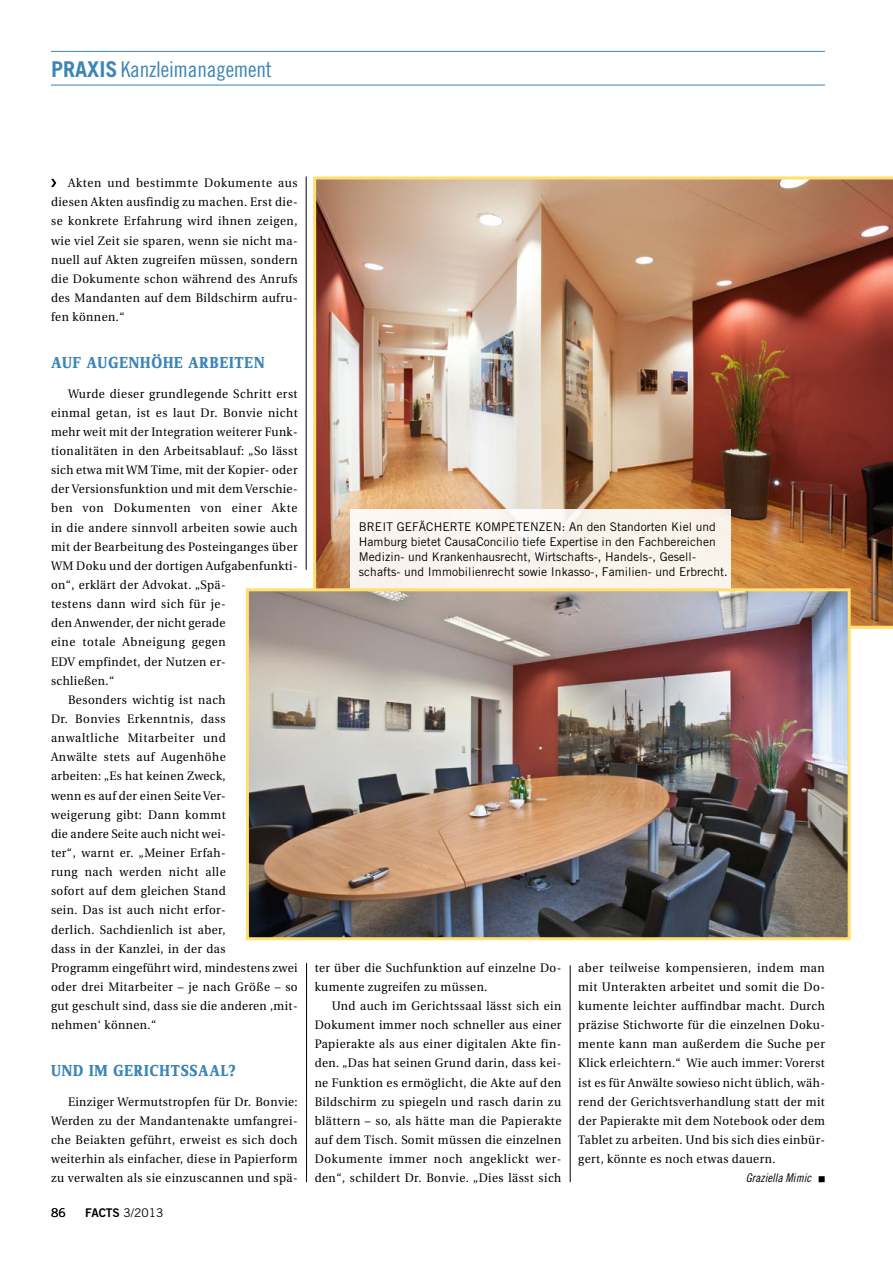
<style>
.page{position:relative;width:893px;height:1263px;background:#fff}
.page>*{position:absolute;margin:0;border:0;box-sizing:border-box;transform-origin:0 0}
.t1{font:21.75px "Trade Gothic Cond Eighteen";letter-spacing:-.01em;color:#3b85b7}
.t2{font:700 16.5px "Zine Serif Dis";letter-spacing:.05em;color:#3b85b7}
.t3{font:12.3px/19.2px "Utopia";letter-spacing:.035em;color:#000;text-align:justify;scale:.95 1}
.t4{font:12.3px "Utopia";letter-spacing:.065em;color:#000;scale:.95 1}
.t5{font:12.3px "Utopia";letter-spacing:.055em;color:#000;scale:.95 1}
.t6{font:12px/15px "Trade Gothic";letter-spacing:.005em;color:#000}
.t7{font:12px "Trade Gothic Cond Eighteen Obl";letter-spacing:.005em;color:#000}
.s1{font-family:"Trade Gothic";font-weight:700}
.s2{font-family:"Trade Gothic Bold Two"}
</style>
<div class="page">
<hr style="left:51px;top:51px;width:774px;height:1px;background:#3b85b7">
<hr style="left:51px;top:85px;width:774px;height:1px;background:#3b85b7">
<hr style="left:306px;top:176px;width:1px;height:394px;background:#000">
<hr style="left:570px;top:965px;width:1px;height:217px;background:#000">
<img style="left:313px;top:176px;width:580px;height:453px">
<hr style="left:306px;top:963px;width:1px;height:219px;background:#000">
<svg style="left:51px;top:179px;width:5px;height:8px"></svg>
<div style="left:350px;top:509px;width:381px;height:80px;background:#fbf4ed"></div>
<img style="left:250px;top:592px;width:597px;height:344px">
<div style="left:246px;top:588px;width:605px;height:352px;border:3px solid #ffdf6d"></div>
<h1 class="t1" style="left:51px;top:56px;width:222px"><span class="s1">PRAXIS</span> Kanzleimanagement</h1>
<p class="t3" style="left:51px;top:174px;width:261px;text-indent:17px">Akten und bestimmte Dokumente aus diesen Akten ausfindig zu machen. Erst die&shy;se konkrete Erfahrung wird ihnen zeigen, wie viel Zeit sie sparen, wenn sie nicht ma&shy;nuell auf Akten zugreifen müssen, sondern die Dokumente schon während des Anrufs des Mandanten auf dem Bildschirm aufru&shy;fen können.“</p>
<h2 class="t2" style="left:51px;top:354px;width:215px">AUF AUGENHÖHE ARBEITEN</h2>
<p class="t3" style="left:68px;top:384px;width:243px">Wurde dieser grundlegende Schritt erst</p>
<p class="t3" style="left:51px;top:403px;width:261px">einmal getan, ist es laut Dr. Bonvie nicht</p>
<p class="t3" style="left:51px;top:422px;width:261px">mehr weit mit der Integration weiterer Funk-</p>
<p class="t3" style="left:51px;top:441px;width:261px">tionalitäten in den Arbeitsablauf: „So lässt</p>
<p class="t3" style="left:51px;top:461px;width:261px">sich etwa mit WM Time, mit der Kopier- oder</p>
<p class="t3" style="left:51px;top:480px;width:261px">der Versionsfunktion und mit dem Verschie-</p>
<p class="t4" style="left:51px;top:501px;width:261px">ben von Dokumenten von einer Akte</p>
<p class="t3" style="left:51px;top:518px;width:261px">in die andere sinnvoll arbeiten sowie auch</p>
<p class="t3" style="left:51px;top:537px;width:261px">mit der Bearbeitung des Posteinganges über</p>
<p class="t3" style="left:51px;top:556px;width:261px">WM Doku und der dortigen Aufgabenfunkti-</p>
<p class="t3" style="left:51px;top:575px;width:185px">on“, erklärt der Advokat. „Spä-</p>
<p class="t3" style="left:51px;top:595px;width:185px">testens dann wird sich für je-</p>
<p class="t3" style="left:51px;top:614px;width:185px">den Anwender, der nicht gerade</p>
<p class="t3" style="left:51px;top:633px;width:185px">eine totale Abneigung gegen</p>
<p class="t3" style="left:51px;top:652px;width:185px">EDV empfindet, der Nutzen er-</p>
<p class="t3" style="left:51px;top:671px;width:68px">schließen.“</p>
<p class="t3" style="left:68px;top:690px;width:167px">Besonders wichtig ist nach</p>
<p class="t3" style="left:51px;top:709px;width:185px">Dr. Bonvies Erkenntnis, dass</p>
<p class="t5" style="left:51px;top:731px;width:185px">anwaltliche Mitarbeiter und</p>
<p class="t3" style="left:51px;top:748px;width:185px">Anwälte stets auf Augenhöhe</p>
<p class="t3" style="left:51px;top:767px;width:185px">arbeiten: „Es hat keinen Zweck,</p>
<p class="t3" style="left:51px;top:786px;width:185px">wenn es auf der einen Seite Ver-</p>
<p class="t3" style="left:51px;top:805px;width:185px">weigerung gibt: Dann kommt</p>
<p class="t3" style="left:51px;top:824px;width:185px">die andere Seite auch nicht wei-</p>
<p class="t3" style="left:51px;top:843px;width:185px">ter“, warnt er. „Meiner Erfah-</p>
<p class="t3" style="left:51px;top:862px;width:185px">rung nach werden nicht alle</p>
<p class="t3" style="left:51px;top:882px;width:185px">sofort auf dem gleichen Stand</p>
<p class="t3" style="left:51px;top:901px;width:185px">sein. Das ist auch nicht erfor-</p>
<p class="t3" style="left:51px;top:920px;width:185px">derlich. Sachdienlich ist aber,</p>
<p class="t3" style="left:51px;top:939px;width:185px">dass in der Kanzlei, in der das</p>
<p class="t3" style="left:51px;top:958px;width:261px">Programm eingeführt wird, mindestens zwei</p>
<p class="t3" style="left:51px;top:977px;width:261px">oder drei Mitarbeiter – je nach Größe – so</p>
<p class="t3" style="left:51px;top:996px;width:261px">gut geschult sind, dass sie die anderen ,mit-</p>
<p class="t3" style="left:51px;top:1016px;width:112px">nehmen‘ können.“</p>
<h2 class="t2" style="left:51px;top:1062px;width:186px">UND IM GERICHTSSAAL?</h2>
<p class="t3" style="left:51px;top:1092px;width:261px;text-indent:17px">Einziger Wermutstropfen für Dr. Bonvie:<br>Werden zu der Mandantenakte umfangrei&shy;che Beiakten geführt, erweist es sich doch weiterhin als einfacher, diese in Papierform zu verwalten als sie einzuscannen und spä-</p>
<p class="t6" style="left:51px;top:1205px;width:16px">86</p>
<p class="t6" style="left:85px;top:1205px;width:80px"><span class="s2">FACTS</span> 3/2013</p>
<p class="t6" style="left:359px;top:519px;width:371px">Breit g efäch erte Kom petenzen: An den Standorten Kiel und Hamburg bietet CausaConcilio tiefe Expertise in den Fachbereichen Medizin- und Krankenhausrecht, Wirtschafts-, Handels-, Gesell&shy;schafts- und Immobilienrecht sowie Inkasso-, Familien- und Erbrecht.</p>
<p class="t3" style="left:315px;top:958px;width:261px">ter über die Suchfunktion auf einzelne Do&shy;kumente zugreifen zu müssen.</p>
<p class="t3" style="left:315px;top:996px;width:261px;text-indent:17px">Und auch im Gerichtssaal lässt sich ein Dokument immer noch schneller aus einer Papierakte als aus einer digitalen Akte fin&shy;den. „Das hat seinen Grund darin, dass kei&shy;ne Funktion es ermöglicht, die Akte auf den Bildschirm zu spiegeln und rasch darin zu blättern – so, als hätte man die Papierakte auf dem Tisch. Somit müssen die einzelnen Dokumente immer noch angeklickt wer&shy;den“, schildert Dr. Bonvie. „Dies lässt sich</p>
<p class="t3" style="left:578px;top:958px;width:261px">aber teilweise kompensieren, indem man mit Unterakten arbeitet und somit die Do&shy;kumente leichter auffindbar macht. Durch präzise Stichworte für die einzelnen Doku&shy;mente kann man außerdem die Suche per Klick erleichtern.“ Wie auch immer: Vorerst ist es für Anwälte sowieso nicht üblich, wäh&shy;rend der Gerichtsverhandlung statt der mit der Papierakte mit dem Notebook oder dem Tablet zu arbeiten. Und bis sich dies einbür&shy;gert, könnte es noch etwas dauern.</p>
<p class="t7" style="left:746px;top:1171px;width:67px">Graziella Mimic</p>
</div>
